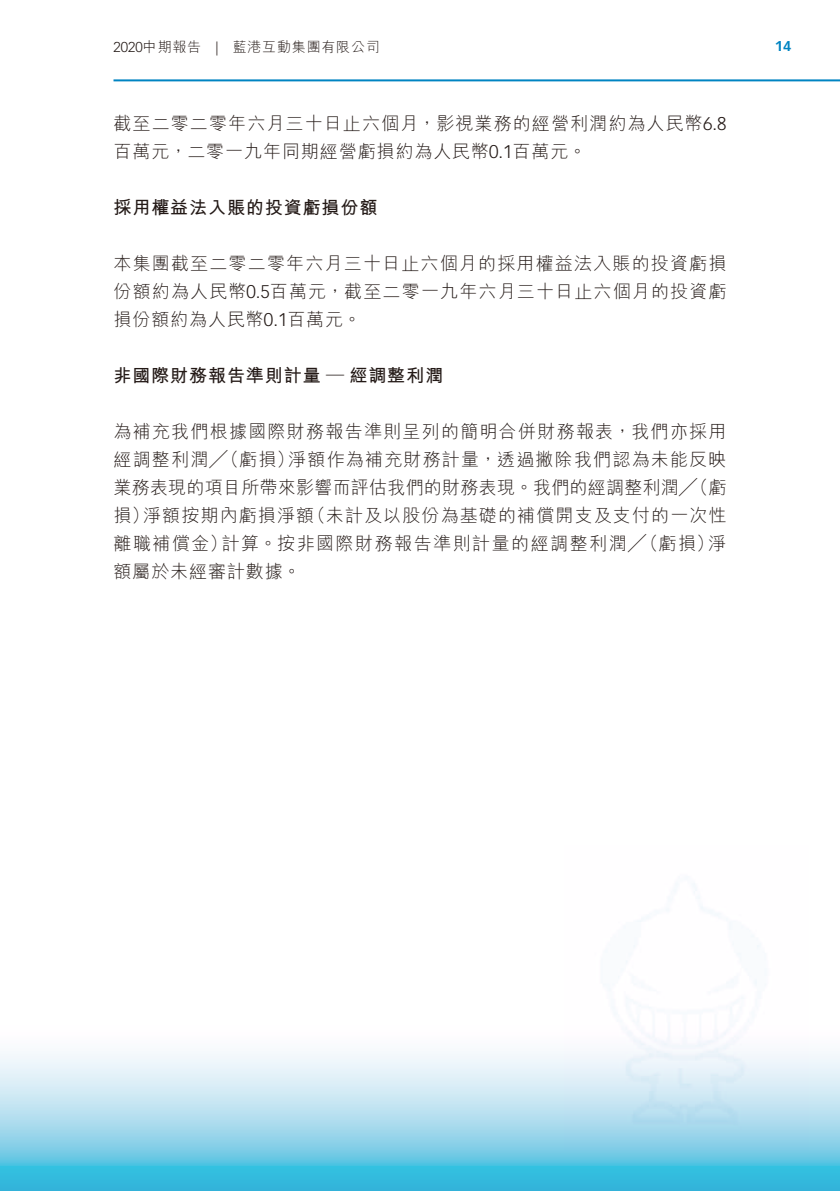
<style>
.page{position:relative;width:840px;height:1191px;background:#fff}
.page>*{position:absolute;margin:0;border:0;box-sizing:border-box;transform-origin:0 0}
.t1{font:300 18px/28px "M Hei HK";letter-spacing:.06em;color:#231916;text-align:justify}
.t2{font:700 18px "M Hei HK";letter-spacing:.05em;color:#231916}
.t3{font:300 14px "M Hei HK";letter-spacing:.055em;color:#231916}
.t4{font:700 14px "Vectora LT Std";color:#0084c2}
.s1{font-family:"Vectora LT Std"}
</style>
<div class="page">
<svg style="left:0;top:1053px;width:839px;height:138px"></svg>
<img style="left:564px;top:883px;width:244px;height:267px">
<hr style="left:113px;top:79px;width:726px;height:2px;background:#0084c2">
<p class="t3" style="left:113px;top:40px;width:268px"><span class="s1">2020</span>中期報告 <span class="s1">|</span> 藍港互動集團有限公司</p>
<p class="t4" style="left:774px;top:38px;width:18px">14</p>
<p class="t1" style="left:113px;top:109px;width:614px">截至二零二零年六月三十日止六個月，影視業務的經營利潤約為人民幣<span class="s1">6.8</span>百萬元，二零一九年同期經營虧損約為人民幣<span class="s1">0.1</span>百萬元。</p>
<p class="t2" style="left:113px;top:194px;width:265px">採用權益法入賬的投資虧損份額</p>
<p class="t1" style="left:113px;top:249px;width:614px">本集團截至二零二零年六月三十日止六個月的採用權益法入賬的投資虧損份額約為人民幣<span class="s1">0.5</span>百萬元，截至二零一九年六月三十日止六個月的投資虧損份額約為人民幣<span class="s1">0.1</span>百萬元。</p>
<p class="t2" style="left:113px;top:362px;width:331px">非國際財務報告準則計量 — 經調整利潤</p>
<p class="t1" style="left:113px;top:417px;width:614px">為補充我們根據國際財務報告準則呈列的簡明合併財務報表，我們亦採用經調整利潤╱（虧損）淨額作為補充財務計量，透過撇除我們認為未能反映業務表現的項目所帶來影響而評估我們的財務表現。我們的經調整利潤╱（虧損）淨額按期內虧損淨額（未計及以股份為基礎的補償開支及支付的一次性離職補償金）計算。按非國際財務報告準則計量的經調整利潤╱（虧損）淨額屬於未經審計數據。</p>
</div>
